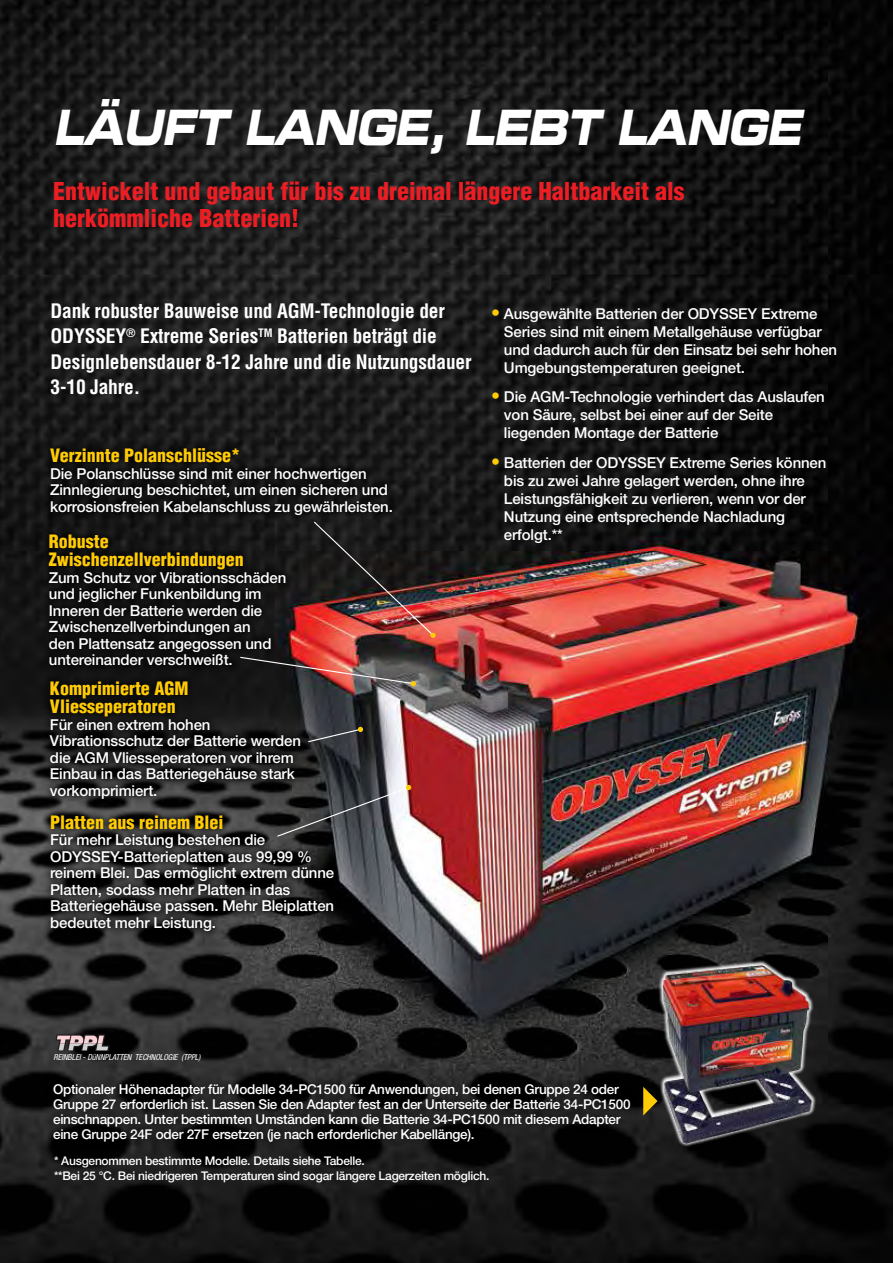
<style>
.page{position:relative;width:893px;height:1263px;background:#fff}
.page>*{position:absolute;margin:0;border:0;box-sizing:border-box;transform-origin:0 0}
.t1{font:italic 48.75px "Eurostile Bold Extended Two";color:#fff;scale:.77 1}
.t2{font:900 condensed 24px/27px "Helvetica";color:#ed1d24}
.t3{font:700 condensed 19.5px/25.5px "Helvetica";letter-spacing:-.01em;color:#fff}
.t4{font:900 condensed 18px/18px "Helvetica";color:#ffcb05}
.t5{font:500 15px/16.5px "Helvetica Neue";letter-spacing:-.01em;color:#fff}
.t6{font:500 13.5px/15px "Helvetica Neue";letter-spacing:-.02em;color:#fff}
.t7{font:500 12px/15px "Helvetica Neue";letter-spacing:-.02em;color:#fff}
.t8{font:italic condensed 8.25px "Helvetica Neue";letter-spacing:-.01em;color:#fff}
.s1{font-size:18px;color:#ffcb05}
</style>
<div class="page">
<img style="left:0;top:0;width:893px;height:1263px">
<svg style="left:43px;top:806px;width:298px;height:132px;background:#212121"></svg>
<svg style="left:42px;top:673px;width:266px;height:133px;background:#171717"></svg>
<svg style="left:43px;top:440px;width:356px;height:82px;background:#111"></svg>
<div style="left:46px;top:1076px;width:592px;height:72px;background:#000;opacity:.75"></div>
<div style="left:42px;top:526px;width:252px;height:147px;background:linear-gradient(to right,#090a0a,#151314)"></div>
<svg style="left:276px;top:785px;width:135px;height:53px;background:#555659"></svg>
<svg style="left:307px;top:727px;width:56px;height:16px"></svg>
<img style="left:239px;top:656px;width:177px;height:30px">
<img style="left:313px;top:520px;width:123px;height:118px">
<img style="left:639px;top:942px;width:199px;height:212px">
<svg style="left:643px;top:1087px;width:15px;height:28px"></svg>
<svg style="left:55px;top:1034px;width:56px;height:17px"></svg>
<h1 class="t1" style="left:53px;top:93px;width:988px">LÄUFT LANGE, LEBT LANGE</h1>
<h2 class="t2" style="left:53px;top:178px;width:633px">Entwickelt und gebaut für bis zu dreimal längere Haltbarkeit als herkömmliche Batterien!</h2>
<h3 class="t3" style="left:51px;top:298px;width:423px">Dank robuster Bauweise und AGM-Technologie der ODYSSEY<sup>®</sup> Extreme Series<sup>TM</sup> Batterien beträgt die Designlebensdauer 8-12 Jahre und die Nutzungsdauer 3-10 Jahre.</h3>
<p class="t5" style="left:504px;top:305px;width:335px;line-height:18px;text-indent:-13px"><span class="s1">•</span> Ausgewählte Batterien der ODYSSEY Extreme Series sind mit einem Metallgehäuse verfügbar und dadurch auch für den Einsatz bei sehr hohen Umgebungstemperaturen geeignet.</p>
<p class="t5" style="left:504px;top:388px;width:322px;line-height:18px;text-indent:-13px"><span class="s1">•</span> Die AGM-Technologie verhindert das Auslaufen von Säure, selbst bei einer auf der Seite liegenden Montage der Batterie</p>
<p class="t5" style="left:504px;top:453px;width:324px;line-height:18px;text-indent:-13px"><span class="s1">•</span> Batterien der ODYSSEY Extreme Series können bis zu zwei Jahre gelagert werden, ohne ihre Leistungsfähigkeit zu verlieren, wenn vor der Nutzung eine entsprechende Nachladung erfolgt.**</p>
<p class="t4" style="left:50px;top:446px;width:192px">Verzinnte Polanschlüsse*</p>
<p class="t5" style="left:50px;top:465px;width:344px">Die Polanschlüsse sind mit einer hochwertigen<br>Zinnlegierung beschichtet, um einen sicheren und korrosionsfreien Kabelanschluss zu gewährleisten.</p>
<p class="t4" style="left:49px;top:532px;width:196px">Robuste<br>Zwischenzellverbindungen</p>
<p class="t5" style="left:49px;top:569px;width:239px">Zum Schutz vor Vibrationsschäden und jeglicher Funkenbildung im<br>Inneren der Batterie werden die<br>Zwischenzellverbindungen an<br>den Plattensatz angegossen und untereinander verschweißt.</p>
<p class="t4" style="left:50px;top:679px;width:140px">Komprimierte AGM<br>Vliesseperatoren</p>
<p class="t5" style="left:50px;top:716px;width:253px">Für einen extrem hohen<br>Vibrationsschutz der Batterie werden die AGM Vliesseperatoren vor ihrem<br>Einbau in das Batteriegehäuse stark vorkomprimiert.</p>
<p class="t4" style="left:50px;top:813px;width:175px">Platten aus reinem Blei</p>
<p class="t5" style="left:50px;top:831px;width:285px">Für mehr Leistung bestehen die ODYSSEY-Batterieplatten aus 99,99 % reinem Blei. Das ermöglicht extrem dünne Platten, sodass mehr Platten in das Batteriegehäuse passen. Mehr Bleiplatten bedeutet mehr Leistung.</p>
<p class="t8" style="left:54px;top:1053px;width:148px">REINBLEI - DüNNPLATTEN TECHNOLOGIE (TPPL)</p>
<p class="t6" style="left:53px;top:1081px;width:579px">Optionaler Höhenadapter für Modelle 34-PC1500 für Anwendungen, bei denen Gruppe 24 oder Gruppe 27 erforderlich ist. Lassen Sie den Adapter fest an der Unterseite der Batterie 34-PC1500 einschnappen. Unter bestimmten Umständen kann die Batterie 34-PC1500 mit diesem Adapter eine Gruppe 24F oder 27F ersetzen (je nach erforderlicher Kabellänge).</p>
<p class="t7" style="left:54px;top:1153px;width:437px">* Ausgenommen bestimmte Modelle. Details siehe Tabelle.<br>**Bei 25 °C. Bei niedrigeren Temperaturen sind sogar längere Lagerzeiten möglich.</p>
</div>
